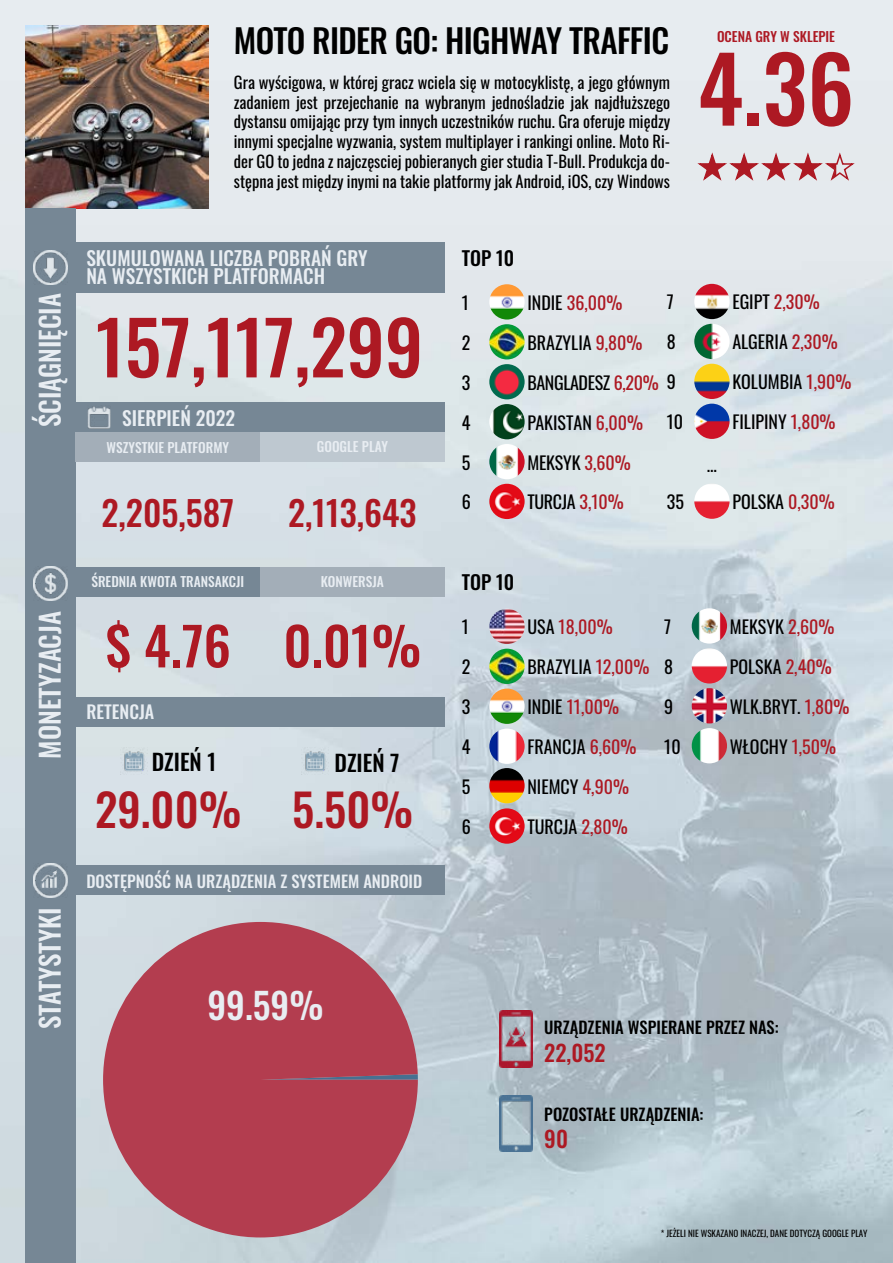
<style>
.page{position:relative;width:893px;height:1263px;background:#fff}
.page>*{position:absolute;margin:0;border:0;box-sizing:border-box;transform-origin:0 0}
.t1{font:500 90px "Oswald";color:#ad1923}
.t2{font:500 73.5px "Oswald";color:#ad1923}
.t3{font:500 52.5px "Oswald";color:#ad1923}
.t4{font:500 45px "Oswald";color:#ad1923}
.t5{font:500 36px "Oswald";color:#e8edf2}
.t6{font:500 34.5px "Oswald";color:#ad1923}
.t7{font:500 33px "Oswald";letter-spacing:-.02em;color:#000}
.t8{font:500 27px "Oswald";color:#e8edf2}
.t9{font:500 22.5px "Oswald";color:#000}
.t10{font:500 22.5px "Oswald";color:#ad1923}
.t11{font:500 19.5px/18.6px "Oswald";color:#e8edf2}
.t12{font:500 19.5px "Oswald";color:#000}
.t13{font:18px "Oswald";color:#000}
.t14{font:18px "Oswald";color:#ad1923}
.t15{font:18px "Oswald";letter-spacing:-.02em;color:#000}
.t16{font:500 18px "Oswald";color:#e8edf2}
.t17{font:16.5px/19.8px "Oswald";color:#000;text-align:justify}
.t18{font:500 16.5px "Oswald";color:#000}
.t19{font:500 16.5px "Oswald";color:#e8edf2}
.t20{font:500 13.5px "Oswald";color:#e8edf2}
.t21{font:500 13.5px "Oswald";color:#ad1923}
.t22{font:9px "Oswald";color:#000}
.s1{color:#ad1923}
.s2{color:#000}
</style>
<div class="page">
<img style="left:0;top:0;width:893px;height:1263px">
<img style="left:26px;top:26px;width:182px;height:182px">
<div style="left:26px;top:208px;width:50px;height:1055px;background:#768795"></div>
<div style="left:76px;top:242px;width:368px;height:51px;background:#768795"></div>
<div style="left:76px;top:402px;width:369px;height:30px;background:#768795"></div>
<div style="left:76px;top:432px;width:184px;height:30px;background:#a3aeb8"></div>
<div style="left:76px;top:567px;width:184px;height:29px;background:#768795"></div>
<div style="left:76px;top:697px;width:369px;height:29px;background:#768795"></div>
<div style="left:76px;top:866px;width:369px;height:29px;background:#768795"></div>
<div style="left:260px;top:432px;width:185px;height:30px;background:#bec8d0"></div>
<div style="left:260px;top:567px;width:185px;height:29px;background:#a3aeb8"></div>
<img style="left:489px;top:284px;width:36px;height:36px;border-radius:18px">
<img style="left:489px;top:324px;width:36px;height:35px;border-radius:18px">
<img style="left:489px;top:364px;width:36px;height:35px;border-radius:18px">
<img style="left:489px;top:404px;width:36px;height:35px;border-radius:18px">
<img style="left:489px;top:444px;width:36px;height:35px;border-radius:18px">
<img style="left:489px;top:484px;width:36px;height:35px;border-radius:18px">
<img style="left:489px;top:609px;width:36px;height:35px;border-radius:18px">
<img style="left:489px;top:649px;width:36px;height:35px;border-radius:18px">
<img style="left:489px;top:689px;width:36px;height:35px;border-radius:18px">
<img style="left:489px;top:729px;width:36px;height:35px;border-radius:18px">
<img style="left:489px;top:768px;width:36px;height:35px;border-radius:18px">
<img style="left:489px;top:808px;width:36px;height:36px;border-radius:18px">
<img style="left:694px;top:284px;width:36px;height:35px;border-radius:18px">
<img style="left:694px;top:324px;width:36px;height:35px;border-radius:18px">
<img style="left:694px;top:364px;width:36px;height:35px;border-radius:18px">
<img style="left:694px;top:404px;width:36px;height:35px;border-radius:18px">
<img style="left:694px;top:483px;width:36px;height:36px;border-radius:18px">
<img style="left:692px;top:608px;width:35px;height:36px;border-radius:18px">
<img style="left:692px;top:648px;width:35px;height:35px;border-radius:18px">
<img style="left:692px;top:688px;width:35px;height:35px;border-radius:18px">
<img style="left:692px;top:728px;width:35px;height:35px;border-radius:18px">
<svg style="left:695px;top:153px;width:162px;height:30px;background:#d6b3b7"></svg>
<img style="left:88px;top:406px;width:22px;height:23px">
<img style="left:34px;top:251px;width:34px;height:34px">
<div style="left:103px;top:922px;width:315px;height:315px;background:#b33d4f;border-radius:157px"></div>
<img style="left:120px;top:747px;width:27px;height:27px">
<img style="left:301px;top:747px;width:27px;height:27px">
<img style="left:34px;top:567px;width:34px;height:34px">
<img style="left:34px;top:863px;width:34px;height:34px">
<img style="left:499px;top:1095px;width:33px;height:57px">
<img style="left:499px;top:1011px;width:33px;height:56px">
<h3 class="t7" style="left:234px;top:23px;width:437px">MOTO RIDER GO: HIGHWAY TRAFFIC</h3>
<p class="t17" style="left:234px;top:70px;width:438px">Gra wyścigowa, w której gracz wciela się w motocyklistę, a jego głównym zadaniem jest przejechanie na wybranym jednośladzie jak najdłuższego dystansu omijając przy tym innych uczestników ruchu. Gra oferuje między innymi specjalne wyzwania, system multiplayer i rankingi online. Moto Ri&shy;der GO to jedna z najczęsciej pobieranych gier studia T-Bull. Produkcja do&shy;stępna jest między inymi na takie platformy jak Android, iOS, czy Windows</p>
<p class="t21" style="left:717px;top:29px;width:120px">OCENA GRY W SKLEPIE</p>
<h1 class="t1" style="left:698px;top:42px;width:158px">4.36</h1>
<h3 class="t8" style="left:36px;top:427px;width:136px;rotate:-90deg">ŚCIĄGNIĘCIA</h3>
<h3 class="t8" style="left:36px;top:758px;width:149px;rotate:-90deg">MONETYZACJA</h3>
<h3 class="t8" style="left:36px;top:1029px;width:123px;rotate:-90deg">STATYSTYKI</h3>
<p class="t11" style="left:86px;top:250px;width:283px">SKUMULOWANA LICZBA POBRAŃ GRY<br>NA WSZYSTKICH PLATFORMACH</p>
<h2 class="t2" style="left:96px;top:309px;width:329px">157,117,299</h2>
<p class="t11" style="left:122px;top:410px;width:115px">SIERPIEŃ 2022</p>
<p class="t20" style="left:107px;top:440px;width:124px">WSZYSTKIE PLATFORMY</p>
<h3 class="t6" style="left:101px;top:495px;width:134px">2,205,587</h3>
<p class="t20" style="left:91px;top:575px;width:154px">ŚREDNIA KWOTA TRANSAKCJI</p>
<h3 class="t3" style="left:106px;top:618px;width:127px">$ 4.76</h3>
<p class="t16" style="left:86px;top:702px;width:70px">RETENCJA</p>
<p class="t20" style="left:317px;top:440px;width:73px">GOOGLE PLAY</p>
<h3 class="t6" style="left:288px;top:495px;width:130px">2,113,643</h3>
<p class="t20" style="left:321px;top:575px;width:65px">KONWERSJA</p>
<h3 class="t3" style="left:283px;top:618px;width:139px">0.01%</h3>
<h3 class="t9" style="left:152px;top:750px;width:66px">DZIEŃ 1</h3>
<h3 class="t9" style="left:335px;top:751px;width:66px">DZIEŃ 7</h3>
<h3 class="t4" style="left:95px;top:786px;width:319px">29.00% 5.50%</h3>
<p class="t19" style="left:86px;top:873px;width:337px">DOSTĘPNOŚĆ NA URZĄDZENIA Z SYSTEMEM ANDROID</p>
<h3 class="t5" style="left:208px;top:986px;width:118px">99.59%</h3>
<p class="t12" style="left:462px;top:247px;width:54px">TOP 10</p>
<p class="t13" style="left:667px;top:286px;width:8px">7</p>
<p class="t13" style="left:732px;top:286px;width:89px">EGIPT <span class="s1">2,30%</span></p>
<p class="t13" style="left:667px;top:326px;width:10px">8</p>
<p class="t13" style="left:732px;top:326px;width:107px">ALGERIA <span class="s1">2,30%</span></p>
<p class="t13" style="left:732px;top:366px;width:121px">KOLUMBIA <span class="s1">1,90%</span></p>
<p class="t13" style="left:667px;top:406px;width:18px">10</p>
<p class="t13" style="left:732px;top:406px;width:105px">FILIPINY <span class="s1">1,80%</span></p>
<p class="t13" style="left:707px;top:449px;width:12px">...</p>
<p class="t13" style="left:667px;top:486px;width:19px">35</p>
<p class="t13" style="left:732px;top:486px;width:104px">POLSKA <span class="s1">0,30%</span></p>
<p class="t13" style="left:462px;top:286px;width:9px">1</p>
<p class="t14" style="left:527px;top:286px;width:97px"><span class="s2">INDIE</span> 36,00%</p>
<p class="t13" style="left:462px;top:326px;width:10px">2</p>
<p class="t13" style="left:527px;top:326px;width:117px">BRAZYLIA <span class="s1">9,80%</span></p>
<p class="t13" style="left:462px;top:366px;width:10px">3</p>
<p class="t15" style="left:527px;top:366px;width:150px">BANGLADESZ <span class="s1">6,20%</span> 9</p>
<p class="t13" style="left:462px;top:406px;width:10px">4</p>
<p class="t13" style="left:527px;top:406px;width:117px">PAKISTAN <span class="s1">6,00%</span></p>
<p class="t13" style="left:462px;top:446px;width:10px">5</p>
<p class="t13" style="left:527px;top:446px;width:105px">MEKSYK <span class="s1">3,60%</span></p>
<p class="t13" style="left:462px;top:486px;width:11px">6</p>
<p class="t15" style="left:527px;top:486px;width:98px">TURCJA <span class="s1">3,10%</span></p>
<p class="t12" style="left:462px;top:572px;width:54px">TOP 10</p>
<p class="t13" style="left:462px;top:611px;width:9px">1</p>
<p class="t14" style="left:527px;top:611px;width:87px"><span class="s2">USA</span> 18,00%</p>
<p class="t13" style="left:462px;top:651px;width:10px">2</p>
<p class="t13" style="left:527px;top:651px;width:124px">BRAZYLIA <span class="s1">12,00%</span></p>
<p class="t13" style="left:462px;top:691px;width:10px">3</p>
<p class="t14" style="left:527px;top:691px;width:93px"><span class="s2">INDIE</span> 11,00%</p>
<p class="t13" style="left:462px;top:731px;width:10px">4</p>
<p class="t13" style="left:527px;top:731px;width:111px">FRANCJA <span class="s1">6,60%</span></p>
<p class="t13" style="left:462px;top:771px;width:10px">5</p>
<p class="t13" style="left:527px;top:771px;width:103px">NIEMCY <span class="s1">4,90%</span></p>
<p class="t13" style="left:462px;top:810px;width:11px">6</p>
<p class="t13" style="left:527px;top:810px;width:102px">TURCJA <span class="s1">2,80%</span></p>
<p class="t13" style="left:664px;top:610px;width:8px">7</p>
<p class="t13" style="left:730px;top:610px;width:106px">MEKSYK <span class="s1">2,60%</span></p>
<p class="t13" style="left:664px;top:650px;width:10px">8</p>
<p class="t13" style="left:730px;top:650px;width:103px">POLSKA <span class="s1">2,40%</span></p>
<p class="t13" style="left:664px;top:690px;width:11px">9</p>
<p class="t13" style="left:730px;top:690px;width:121px">WLK.BRYT. <span class="s1">1,80%</span></p>
<p class="t13" style="left:664px;top:730px;width:18px">10</p>
<p class="t13" style="left:730px;top:730px;width:108px">WŁOCHY <span class="s1">1,50%</span></p>
<p class="t18" style="left:544px;top:1019px;width:236px">URZĄDZENIA WSPIERANE PRZEZ NAS:</p>
<h3 class="t10" style="left:544px;top:1041px;width:63px">22,052</h3>
<p class="t18" style="left:544px;top:1105px;width:161px">POZOSTAŁE URZĄDZENIA:</p>
<h3 class="t10" style="left:544px;top:1127px;width:25px">90</h3>
<p class="t22" style="left:661px;top:1226px;width:208px">* JEŻELI NIE WSKAZANO INACZEJ, DANE DOTYCZĄ GOOGLE PLAY</p>
</div>
